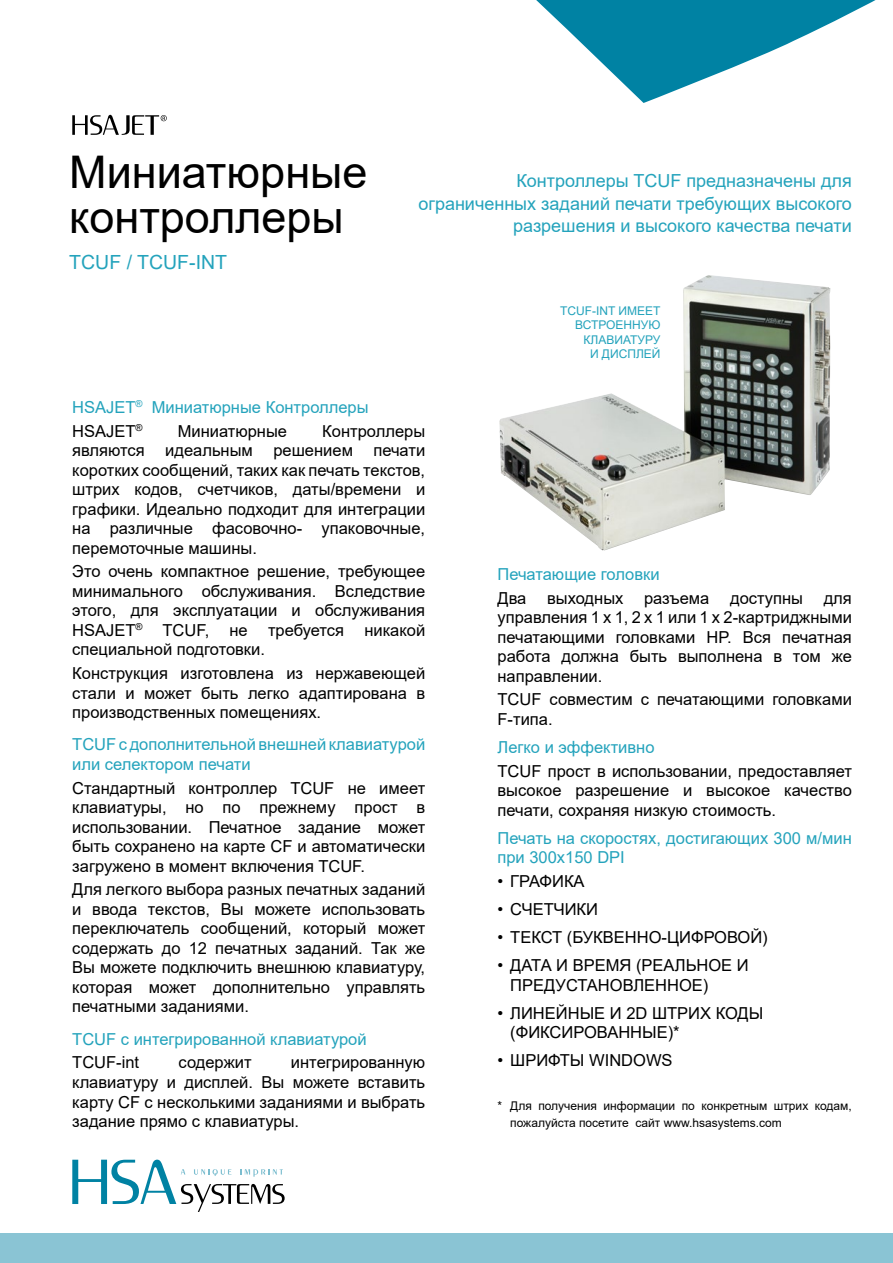
<style>
.page{position:relative;width:893px;height:1263px;background:#fff}
.page>*{position:absolute;margin:0;border:0;box-sizing:border-box;transform-origin:0 0}
.t1{font:45px/45px "Arial";color:#000}
.t2{font:19.5px "Arial";color:#24a3bc}
.t3{font:18px/22.5px "Arial";color:#24a3bc;text-align:right}
.t4{font:16.5px/19.5px "Arial";color:#000;text-align:justify}
.t5{font:16.5px/19.5px "Arial";color:#24a3bc}
.t6{font:12px/16.5px "Arial";color:#000}
.t7{font:12px/14.4px "Arial";color:#24a3bc;text-align:right}
.s1{color:#000}
</style>
<div class="page">
<img style="left:499px;top:275px;width:332px;height:276px">
<div style="left:0;top:1233px;width:893px;height:30px;background:#8ac4d4"></div>
<svg style="left:72px;top:1159px;width:213px;height:53px"></svg>
<svg style="left:536px;top:0;width:340px;height:103px"></svg>
<svg style="left:72px;top:115px;width:95px;height:20px"></svg>
<h1 class="t1" style="left:69px;top:149px;width:300px">Миниатюрные контроллеры</h1>
<p class="t2" style="left:69px;top:249px;width:159px">TCUF / TCUF-INT</p>
<p class="t3" style="left:418px;top:170px;width:435px">Контроллеры TCUF предназначены для ограниченных заданий печати требующих высокого разрешения и высокого качества печати</p>
<p class="t7" style="left:560px;top:303px;width:102px">TCUF-INT ИМЕЕТ<br>ВСТРОЕННУЮ<br>КЛАВИАТУРУ<br>И ДИСПЛЕЙ</p>
<p class="t5" style="left:72px;top:395px;width:298px;line-height:23.7px">HSAJET<sup>®</sup> Миниатюрные Контроллеры<br><span class="s1">HSAJET</span><sup>®</sup></p>
<p class="t4" style="left:72px;top:421px;width:354px;text-indent:250px">Контроллеры являются идеальным решением печати коротких сообщений, таких как печать текстов, штрих кодов, счетчиков, даты/времени и графики. Идеально подходит для интеграции на различные фасовочно- упаковочные, перемоточные машины.</p>
<p class="t4" style="left:72px;top:562px;width:354px">Это очень компактное решение, требующее минимального обслуживания. Вследствие этого, для эксплуатации и обслуживания HSAJET<sup>®</sup> TCUF, не требуется никакой специальной подготовки.</p>
<p class="t4" style="left:72px;top:663px;width:354px">Конструкция изготовлена из нержавеющей стали и может быть легко адаптирована в производственных помещениях.</p>
<p class="t5" style="left:72px;top:735px;width:354px">TCUF с дополнительной внешней клавиатурой или селектором печати</p>
<p class="t4" style="left:72px;top:778px;width:354px">Стандартный контроллер TCUF не имеет клавиатуры, но по прежнему прост в использовании. Печатное задание может быть сохранено на карте CF и автоматически загружено в момент включения TCUF.</p>
<p class="t4" style="left:72px;top:880px;width:354px">Для легкого выбора разных печатных заданий и ввода текстов, Вы можете использовать переключатель сообщений, который может содержать до 12 печатных заданий. Так же Вы можете подключить внешнюю клавиатуру, которая может дополнительно управлять печатными заданиями.</p>
<p class="t5" style="left:72px;top:1029px;width:296px">TCUF с интегрированной клавиатурой</p>
<p class="t4" style="left:72px;top:1053px;width:68px">TCUF-int</p>
<p class="t4" style="left:179px;top:1053px;width:75px">содержит</p>
<p class="t4" style="left:178px;top:421px;width:111px">Миниатюрные</p>
<p class="t4" style="left:72px;top:1053px;width:354px;text-indent:219px">интегрированную клавиатуру и дисплей. Вы можете вставить карту CF с несколькими заданиями и выбрать задание прямо с клавиатуры.</p>
<p class="t5" style="left:497px;top:564px;width:164px">Печатающие головки</p>
<p class="t4" style="left:497px;top:588px;width:30px">Два</p>
<p class="t4" style="left:547px;top:588px;width:78px">выходных</p>
<p class="t4" style="left:644px;top:588px;width:67px">разъема</p>
<p class="t4" style="left:497px;top:588px;width:356px;text-indent:233px">доступны для управления 1 x 1, 2 x 1 или 1 x 2-картриджными печатающими головками HP. Вся печатная работа должна быть выполнена в том же направлении.</p>
<p class="t4" style="left:497px;top:690px;width:356px">TCUF совместим с печатающими головками<br>F-типа.</p>
<p class="t5" style="left:497px;top:737px;width:158px">Легко и эффективно</p>
<p class="t4" style="left:497px;top:761px;width:356px">TCUF прост в использовании, предоставляет высокое разрешение и высокое качество печати, сохраняя низкую стоимость.</p>
<p class="t5" style="left:497px;top:828px;width:356px">Печать на скоростях, достигающих 300 м/мин при 300x150 DPI</p>
<p class="t4" style="left:497px;top:871px;width:89px">• ГРАФИКА</p>
<p class="t4" style="left:497px;top:899px;width:102px">• СЧЕТЧИКИ</p>
<p class="t4" style="left:497px;top:927px;width:272px">• ТЕКСТ (БУКВЕННО-ЦИФРОВОЙ)</p>
<p class="t4" style="left:510px;top:955px;width:240px;text-indent:-13px">• ДАТА И ВРЕМЯ (РЕАЛЬНОЕ И<br>ПРЕДУСТАНОВЛЕННОЕ)</p>
<p class="t4" style="left:510px;top:1003px;width:255px;text-indent:-13px">• ЛИНЕЙНЫЕ И 2D ШТРИХ КОДЫ (ФИКСИРОВАННЫЕ)*</p>
<p class="t4" style="left:497px;top:1050px;width:177px">• ШРИФТЫ WINDOWS</p>
<p class="t6" style="left:510px;top:1098px;width:343px;text-indent:-13px">* Для получения информации по конкретным штрих кодам, пожалуйста посетите сайт www.hsasystems.com</p>
</div>
